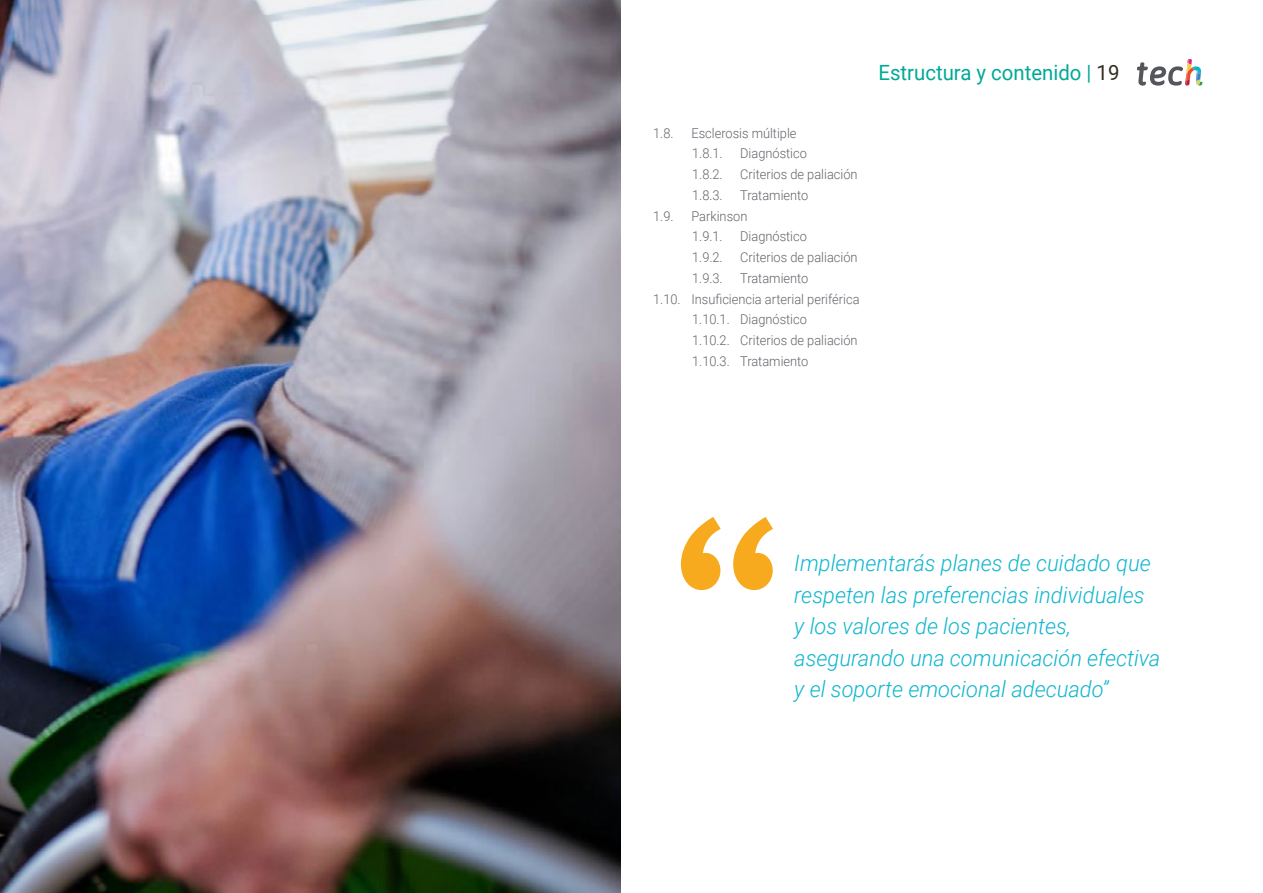
<style>
.page{position:relative;width:1263px;height:893px;background:#fff}
.page>*{position:absolute;margin:0;border:0;box-sizing:border-box;transform-origin:0 0}
.t1{font:italic 300 22.5px/31.5px "Roboto";color:#0fb6cf}
.t2{font:21px "Roboto";color:#00a996}
.t3{font:300 13.5px/20.7px "Roboto";color:#61646a;scale:.95 1}
.s1{color:#312e20}
</style>
<div class="page">
<img style="left:0;top:0;width:621px;height:893px">
<svg style="left:681px;top:517px;width:92px;height:73px"></svg>
<svg style="left:1137px;top:59px;width:65px;height:27px"></svg>
<p class="t3" style="left:653px;top:122px;width:23px">1.8.</p>
<p class="t3" style="left:691px;top:122px;width:112px">Esclerosis múltiple<br>1.8.1.</p>
<p class="t3" style="left:740px;top:143px;width:72px">Diagnóstico</p>
<p class="t3" style="left:692px;top:164px;width:34px">1.8.2.</p>
<p class="t3" style="left:740px;top:164px;width:125px">Criterios de paliación</p>
<p class="t3" style="left:692px;top:184px;width:34px">1.8.3.</p>
<p class="t3" style="left:740px;top:184px;width:73px">Tratamiento</p>
<p class="t3" style="left:653px;top:205px;width:23px">1.9.</p>
<p class="t3" style="left:691px;top:205px;width:60px">Parkinson<br>1.9.1.</p>
<p class="t3" style="left:740px;top:226px;width:72px">Diagnóstico</p>
<p class="t3" style="left:692px;top:247px;width:34px">1.9.2.</p>
<p class="t3" style="left:740px;top:247px;width:125px">Criterios de paliación</p>
<p class="t3" style="left:692px;top:267px;width:34px">1.9.3.</p>
<p class="t3" style="left:740px;top:267px;width:73px">Tratamiento</p>
<p class="t3" style="left:653px;top:288px;width:219px">1.10. Insuficiencia arterial periférica</p>
<p class="t3" style="left:692px;top:309px;width:122px">1.10.1. Diagnóstico</p>
<p class="t3" style="left:692px;top:330px;width:176px">1.10.2. Criterios de paliación</p>
<p class="t3" style="left:692px;top:350px;width:124px">1.10.3. Tratamiento</p>
<h2 class="t2" style="left:878px;top:57px;width:242px">Estructura y contenido | <span class="s1">19</span></h2>
<h1 class="t1" style="left:794px;top:547px;width:368px">Implementarás planes de cuidado que respeten las preferencias individuales<br>y los valores de los pacientes, asegurando una comunicación efectiva y el soporte emocional adecuado”</h1>
</div>
